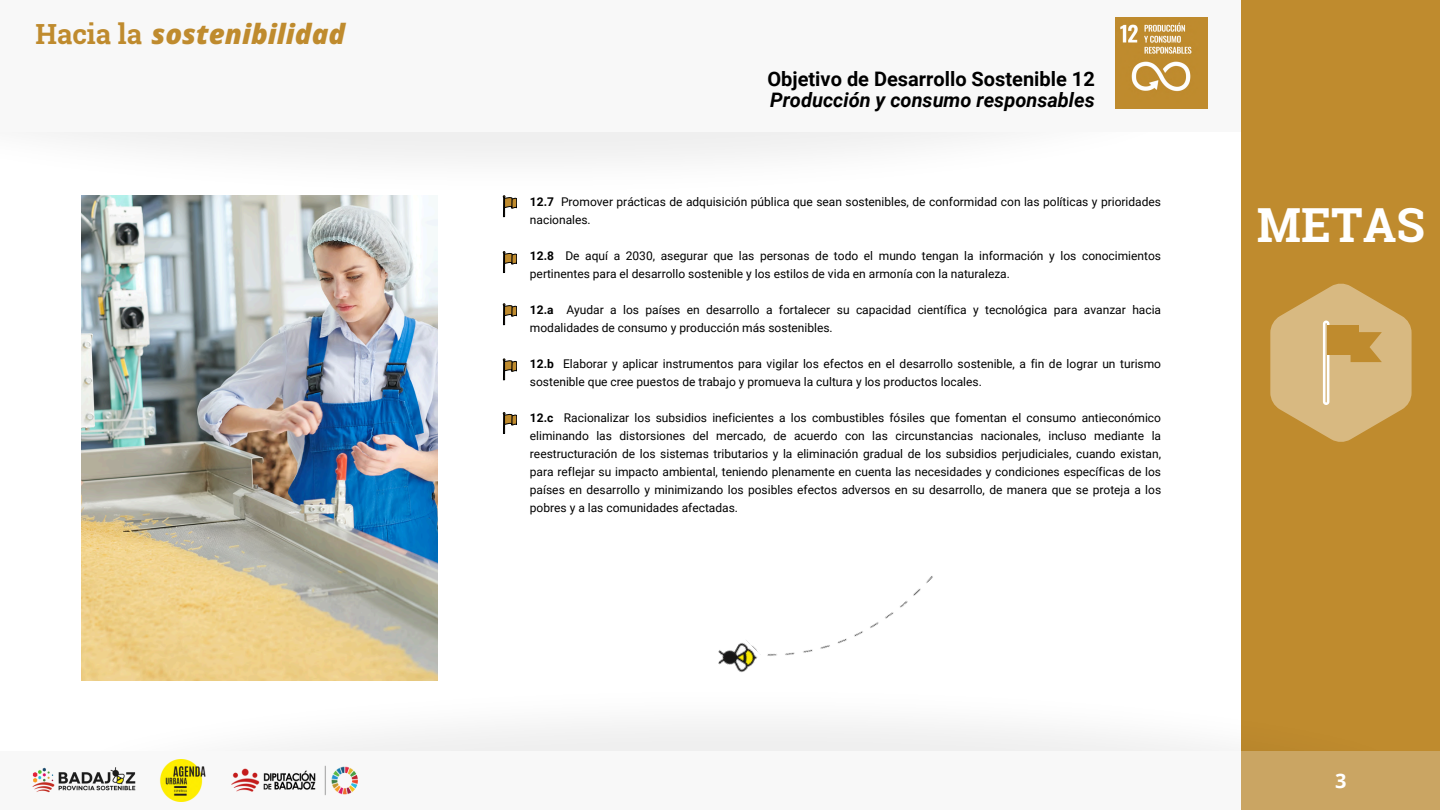
<style>
.page{position:relative;width:1440px;height:810px;background:#fff}
.page>*{position:absolute;margin:0;border:0;box-sizing:border-box;transform-origin:0 0}
.t1{font:700 47px "Roboto Slab";color:#fff}
.t2{font:italic 800 27.7px "Open Sans";color:#bf8b2e}
.t3{font:700 20px/21.8px "Roboto";color:#000}
.t4{font:700 20px "Open Sans";color:#fff}
.t5{font:12px/18px "Roboto";color:#000}
.t6{font:700 12px "Roboto";color:#000}
.s1{font-family:"Roboto Slab";font-weight:700;font-style:normal}
.s2{font-style:italic}
.s3{font-weight:700}
</style>
<div class="page">
<img style="left:47px;top:131px;width:1195px;height:138px">
<div style="left:0;top:0;width:1248px;height:131px;background:#f8f8f8"></div>
<div style="left:1242px;top:0;width:198px;height:810px;background:#bf8b2e"></div>
<svg style="left:1270px;top:283px;width:142px;height:159px"></svg>
<div style="left:1327px;top:325px;width:31px;height:30px;background:#bf8b2e"></div>
<img style="left:261px;top:611px;width:1179px;height:141px">
<svg style="left:174px;top:752px;width:1266px;height:58px"></svg>
<img style="left:226px;top:760px;width:132px;height:41px">
<img style="left:32px;top:767px;width:104px;height:26px">
<img style="left:159px;top:760px;width:52px;height:41px">
<img style="left:1116px;top:17px;width:91px;height:92px">
<div style="left:503px;top:197px;width:2px;height:20px;border:1px solid #000"></div>
<svg style="left:503px;top:196px;width:14px;height:13px"></svg>
<div style="left:503px;top:253px;width:2px;height:20px;border:1px solid #000"></div>
<svg style="left:503px;top:251px;width:14px;height:13px"></svg>
<div style="left:503px;top:305px;width:2px;height:20px;border:1px solid #000"></div>
<svg style="left:503px;top:304px;width:14px;height:13px"></svg>
<div style="left:503px;top:360px;width:2px;height:20px;border:1px solid #000"></div>
<svg style="left:503px;top:359px;width:14px;height:13px"></svg>
<div style="left:503px;top:414px;width:2px;height:20px;border:1px solid #000"></div>
<svg style="left:503px;top:412px;width:14px;height:13px"></svg>
<img style="left:719px;top:576px;width:242px;height:153px">
<img style="left:711px;top:632px;width:52px;height:49px">
<img style="left:81px;top:196px;width:356px;height:485px">
<p class="t2" style="left:35px;top:15px;width:311px"><span class="s1">Hacia la</span> sostenibilidad</p>
<p class="t3" style="left:768px;top:68px;width:329px">Objetivo de Desarrollo Sostenible 12<br><span class="s2">Producción y consumo responsables</span></p>
<p class="t5" style="left:530px;top:193px;width:633px"><span class="s3">12.7</span> Promover prácticas de adquisición pública que sean sostenibles, de conformidad con las políticas y prioridades nacionales.</p>
<h2 class="t5" style="left:530px;top:247px;width:633px"><span class="s3">12.8</span> De aquí a 2030, asegurar que las personas de todo el mundo tengan la información y los conocimientos</h2>
<h2 class="t5" style="left:530px;top:265px;width:482px">pertinentes para el desarrollo sostenible y los estilos de vida en armonía con la naturaleza.</h2>
<h2 class="t6" style="left:530px;top:303px;width:25px">12.a</h2>
<p class="t5" style="left:530px;top:301px;width:633px;text-indent:36px">Ayudar a los países en desarrollo a fortalecer su capacidad científica y tecnológica para avanzar hacia modalidades de consumo y producción más sostenibles.</p>
<p class="t6" style="left:530px;top:357px;width:25px">12.b</p>
<h3 class="t5" style="left:530px;top:355px;width:633px;text-indent:33px">Elaborar y aplicar instrumentos para vigilar los efectos en el desarrollo sostenible, a fin de lograr un turismo sostenible que cree puestos de trabajo y promueva la cultura y los productos locales.</h3>
<h3 class="t6" style="left:530px;top:411px;width:25px">12.c</h3>
<p class="t5" style="left:530px;top:409px;width:633px;text-align:justify;text-indent:34px">Racionalizar los subsidios ineficientes a los combustibles fósiles que fomentan el consumo antieconómico eliminando las distorsiones del mercado, de acuerdo con las circunstancias nacionales, incluso mediante la reestructuración de los sistemas tributarios y la eliminación gradual de los subsidios perjudiciales, cuando existan, para reflejar su impacto ambiental, teniendo plenamente en cuenta las necesidades y condiciones específicas de los países en desarrollo y minimizando los posibles efectos adversos en su desarrollo, de manera que se proteja a los pobres y a las comunidades afectadas.</p>
<h1 class="t1" style="left:1257px;top:193px;width:170px">METAS</h1>
<p class="t4" style="left:1335px;top:767px;width:13px">3</p>
</div>
